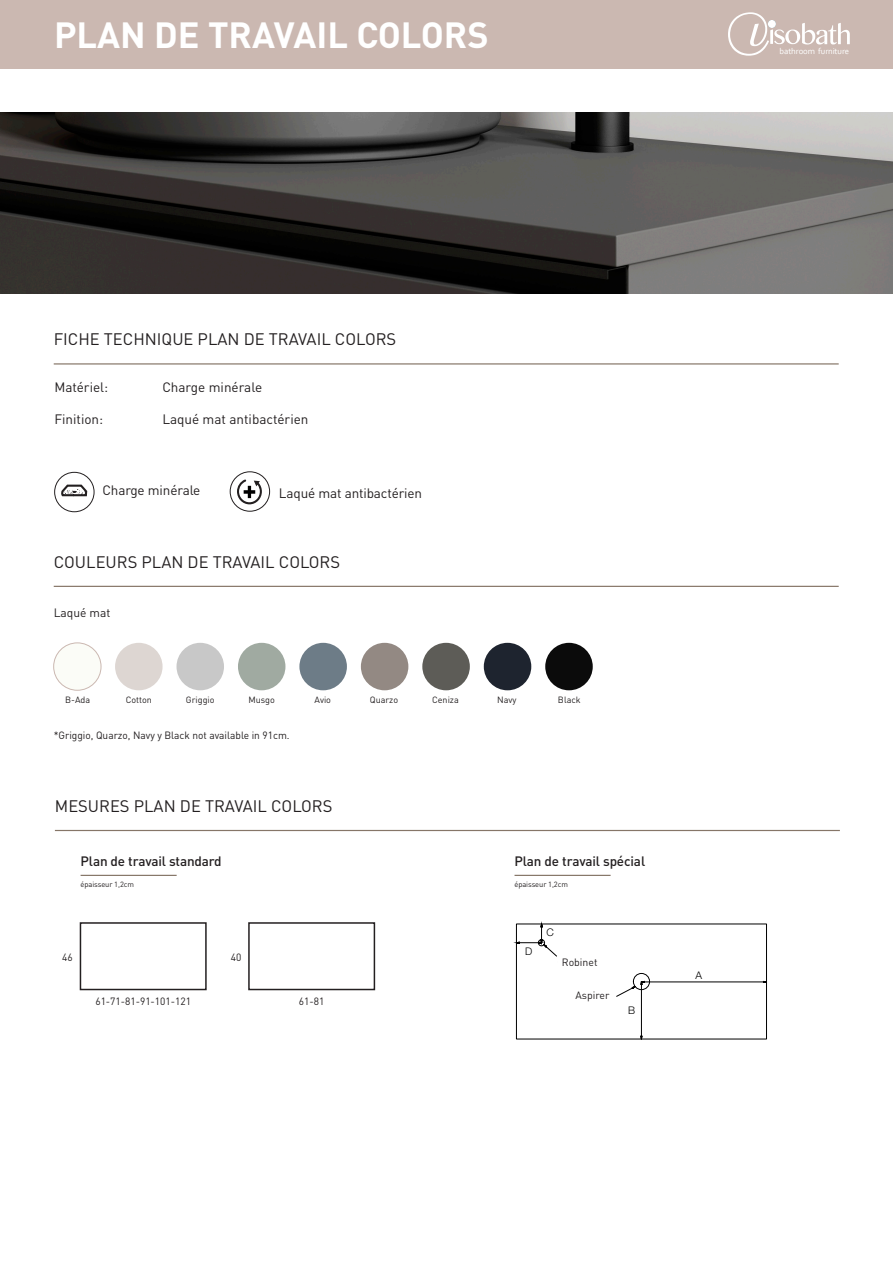
<style>
.page{position:relative;width:893px;height:1263px;background:#fff}
.page>*{position:absolute;margin:0;border:0;box-sizing:border-box;transform-origin:0 0}
.t1{font:700 36px "DIN Pro";color:#fff}
.t2{font:16.5px "DIN Pro";color:#231f20}
.t3{font:13.5px "DIN Pro";color:#231f20}
.t4{font:500 13.5px "DIN Pro";letter-spacing:-.01em;color:#231f20}
.t5{font:12px "DIN Pro";color:#231f20}
.t6{font:300 11.25px "Helvetica Neue LT Std";color:#000}
.t7{font:10.5px "DIN Pro";color:#231f20}
.t8{font:300 10.5px "Helvetica Neue LT Std";color:#000}
.t9{font:9px "DIN Pro";color:#231f20}
.t10{font:8.7px "Corbel";letter-spacing:-.01em;color:#fff}
.t11{font:7.5px "DIN Pro";letter-spacing:-.01em;color:#231f20}
</style>
<div class="page">
<div style="left:0;top:0;width:893px;height:68px;background:#cbb8b1"></div>
<img style="left:0;top:113px;width:893px;height:180px">
<svg style="left:728px;top:12px;width:122px;height:44px"></svg>
<div style="left:768px;top:20px;width:8px;height:8px;background:#fff;border-radius:50%"></div>
<hr style="left:55px;top:830px;width:785px;height:1px;background:#867668">
<hr style="left:54px;top:586px;width:785px;height:1px;background:#867668">
<hr style="left:54px;top:363px;width:785px;height:1px;background:#867668">
<hr style="left:81px;top:875px;width:96px;height:1px;background:#867668">
<svg style="left:61px;top:484px;width:27px;height:13px"></svg>
<div style="left:54px;top:472px;width:40px;height:40px;border:1px solid #231f20;border-radius:50%"></div>
<hr style="left:514px;top:875px;width:97px;height:1px;background:#867668">
<svg style="left:513px;top:921px;width:254px;height:119px"></svg>
<div style="left:558px;top:956px;width:27px;height:13px;background:#fff"></div>
<svg style="left:237px;top:479px;width:25px;height:25px"></svg>
<div style="left:230px;top:471px;width:40px;height:40px;border:1px solid #231f20;border-radius:50%"></div>
<img style="left:54px;top:643px;width:47px;height:47px;border-radius:24px">
<div style="left:54px;top:643px;width:47px;height:47px;border:1px solid #cbb8b1;border-radius:50%"></div>
<div style="left:115px;top:643px;width:48px;height:47px;background:#ddd6d2;border-radius:24px"></div>
<div style="left:176px;top:643px;width:48px;height:47px;background:#c8c8c8;border-radius:24px"></div>
<div style="left:238px;top:643px;width:47px;height:47px;background:#a0aaa1;border-radius:24px"></div>
<div style="left:299px;top:643px;width:48px;height:47px;background:#6d7c87;border-radius:24px"></div>
<div style="left:361px;top:643px;width:47px;height:47px;background:#938983;border-radius:24px"></div>
<div style="left:422px;top:643px;width:48px;height:47px;background:#5d5c57;border-radius:24px"></div>
<div style="left:484px;top:643px;width:47px;height:47px;background:#1e242f;border-radius:24px"></div>
<div style="left:545px;top:643px;width:48px;height:47px;background:#0b0b0b;border-radius:24px"></div>
<div style="left:80px;top:922px;width:127px;height:68px;border:2px solid #231f20"></div>
<div style="left:248px;top:922px;width:127px;height:68px;border:2px solid #231f20"></div>
<p class="t1" style="left:54px;top:10px;width:436px">PLAN DE TRAVAIL COLORS</p>
<p class="t10" style="left:780px;top:45px;width:71px">bathroom furniture</p>
<p class="t2" style="left:54px;top:328px;width:344px">FICHE TECHNIQUE PLAN DE TRAVAIL COLORS</p>
<p class="t3" style="left:54px;top:378px;width:55px">Matériel:</p>
<p class="t3" style="left:162px;top:378px;width:101px">Charge minérale</p>
<p class="t3" style="left:54px;top:410px;width:50px">Finition:</p>
<p class="t3" style="left:162px;top:410px;width:148px">Laqué mat antibactérien</p>
<p class="t3" style="left:102px;top:481px;width:99px">Charge minérale</p>
<p class="t3" style="left:279px;top:484px;width:145px">Laqué mat antibactérien</p>
<p class="t2" style="left:54px;top:551px;width:288px">COULEURS PLAN DE TRAVAIL COLORS</p>
<p class="t5" style="left:54px;top:605px;width:58px">Laqué mat</p>
<p class="t9" style="left:65px;top:694px;width:26px">B-Ada</p>
<p class="t9" style="left:126px;top:694px;width:28px">Cotton</p>
<p class="t9" style="left:186px;top:694px;width:30px">Griggio</p>
<p class="t9" style="left:248px;top:694px;width:28px">Musgo</p>
<p class="t9" style="left:315px;top:694px;width:18px">Avio</p>
<p class="t9" style="left:370px;top:694px;width:30px">Quarzo</p>
<p class="t9" style="left:432px;top:694px;width:28px">Ceniza</p>
<p class="t9" style="left:497px;top:694px;width:21px">Navy</p>
<p class="t9" style="left:558px;top:694px;width:24px">Black</p>
<p class="t7" style="left:54px;top:728px;width:237px">*Griggio, Quarzo, Navy y Black not available in 91cm.</p>
<p class="t2" style="left:55px;top:795px;width:279px">MESURES PLAN DE TRAVAIL COLORS</p>
<p class="t4" style="left:81px;top:851px;width:143px">Plan de travail standard</p>
<p class="t11" style="left:81px;top:879px;width:55px">épaisseur 1,2cm</p>
<p class="t7" style="left:62px;top:950px;width:12px">46</p>
<p class="t7" style="left:95px;top:994px;width:97px">61-71-81-91-101-121</p>
<p class="t7" style="left:231px;top:950px;width:12px">40</p>
<p class="t7" style="left:299px;top:994px;width:27px">61-81</p>
<p class="t4" style="left:514px;top:851px;width:132px">Plan de travail spécial</p>
<p class="t11" style="left:514px;top:879px;width:55px">épaisseur 1,2cm</p>
<p class="t8" style="left:525px;top:944px;width:9px">D</p>
<p class="t8" style="left:547px;top:925px;width:9px">C</p>
<p class="t6" style="left:558px;top:955px;width:26px">Grifo</p>
<p class="t7" style="left:562px;top:955px;width:37px">Robinet</p>
<p class="t7" style="left:576px;top:988px;width:36px">Aspirer</p>
<p class="t8" style="left:628px;top:1004px;width:9px">B</p>
<p class="t8" style="left:695px;top:968px;width:8px">A</p>
</div>
